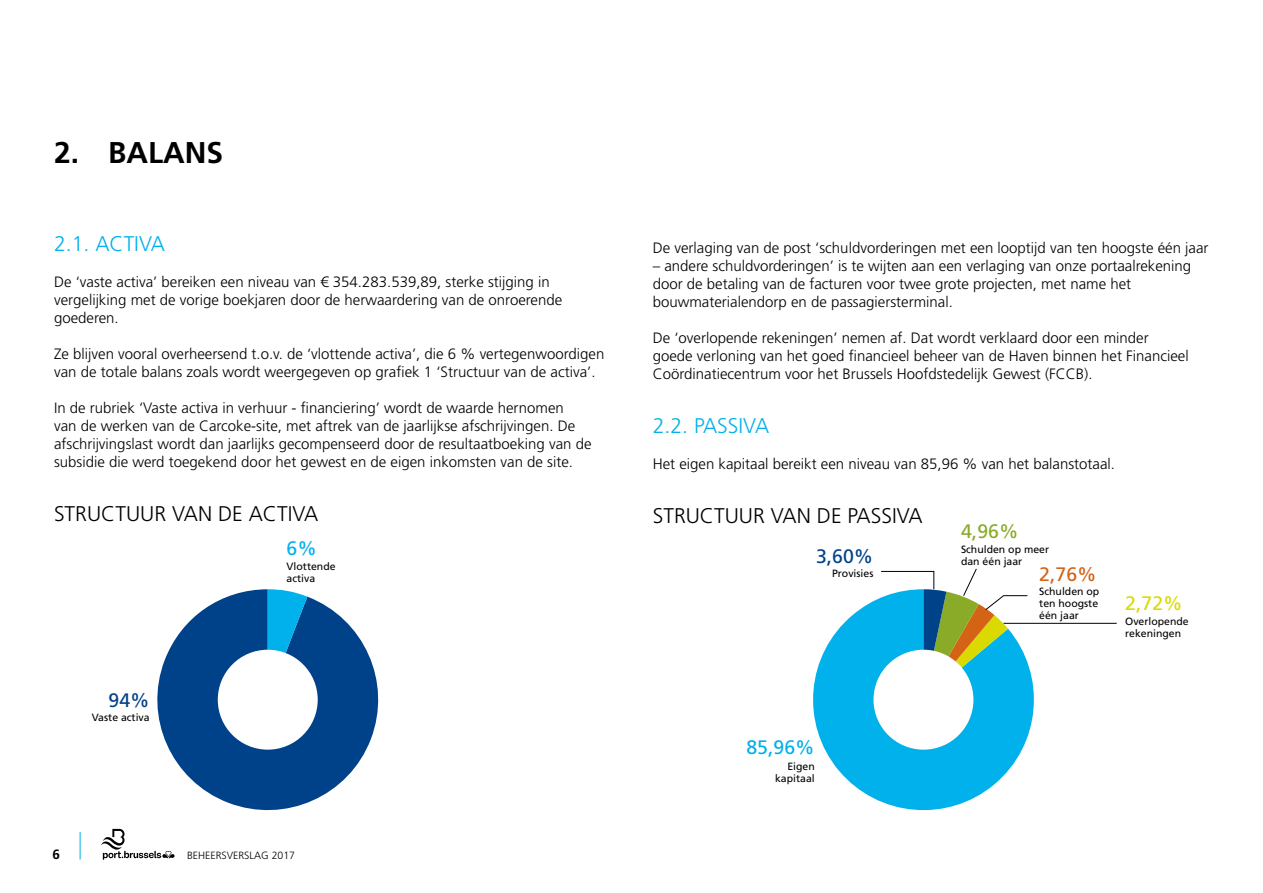
<style>
.page{position:relative;width:1263px;height:893px;background:#fff}
.page>*{position:absolute;margin:0;border:0;box-sizing:border-box;transform-origin:0 0}
.t1{font:700 30px "Frutiger LT Std";color:#000}
.t2{font:300 21.3px "Frutiger LT Std";color:#000}
.t3{font:300 21.3px "Frutiger LT Std";color:#00b1eb}
.t4{font:19.5px "Frutiger LT Std";color:#004289}
.t5{font:19.5px "Frutiger LT Std";color:#00b1eb}
.t6{font:19.5px "Frutiger LT Std";color:#89ab28}
.t7{font:19.5px "Frutiger LT Std";color:#d46316}
.t8{font:19.5px "Frutiger LT Std";color:#dada00}
.t9{font:300 15px/18px "Frutiger LT Std";color:#000}
.t10{font:700 13.5px "Frutiger LT Std";color:#000}
.t11{font:10.5px/12px "Frutiger LT Std";color:#000}
.t12{font:300 10.5px "Frutiger LT Std";color:#000}
</style>
<div class="page">
<svg style="left:101px;top:829px;width:74px;height:31px"></svg>
<svg style="left:80px;top:832px;width:1px;height:27px"></svg>
<svg style="left:157px;top:589px;width:221px;height:221px;fill:#004289"></svg>
<svg style="left:268px;top:589px;width:39px;height:79px;background:#0b95d0"></svg>
<div style="left:218px;top:650px;width:100px;height:100px;background:#fff;border-radius:50%"></div>
<svg style="left:813px;top:598px;width:221px;height:212px;fill:#00b1eb"></svg>
<div style="left:873px;top:650px;width:100px;height:100px;background:#fff;border-radius:50%"></div>
<hr style="left:1003px;top:623px;width:114px;height:1px;background:#000">
<svg style="left:880px;top:568px;width:148px;height:132px"></svg>
<h1 class="t1" style="left:54px;top:135px;width:170px">2. BALANS</h1>
<h2 class="t3" style="left:54px;top:232px;width:112px">2.1. ACTIVA</h2>
<p class="t9" style="left:54px;top:273px;width:510px">De ‘vaste activa’ bereiken een niveau van € 354.283.539,89, sterke stijging in vergelijking met de vorige boekjaren door de herwaardering van de onroerende goederen.</p>
<p class="t9" style="left:54px;top:345px;width:552px">Ze blijven vooral overheersend t.o.v. de ‘vlottende activa’, die 6 % vertegenwoordigen van de totale balans zoals wordt weergegeven op grafiek 1 ‘Structuur van de activa’.</p>
<p class="t9" style="left:54px;top:399px;width:539px">In de rubriek ‘Vaste activa in verhuur - financiering’ wordt de waarde hernomen<br>van de werken van de Carcoke-site, met aftrek van de jaarlijkse afschrijvingen. De afschrijvingslast wordt dan jaarlijks gecompenseerd door de resultaatboeking van de subsidie die werd toegekend door het gewest en de eigen inkomsten van de site.</p>
<h2 class="t2" style="left:54px;top:502px;width:266px">STRUCTUUR VAN DE ACTIVA</h2>
<h3 class="t5" style="left:287px;top:536px;width:32px">6%</h3>
<h3 class="t4" style="left:108px;top:688px;width:43px">94%</h3>
<p class="t11" style="left:92px;top:712px;width:59px">Vaste activa</p>
<p class="t11" style="left:287px;top:560px;width:51px">Vlottende activa</p>
<p class="t10" style="left:53px;top:846px;width:9px">6</p>
<p class="t12" style="left:187px;top:850px;width:109px">BEHEERSVERSLAG 2017</p>
<p class="t9" style="left:653px;top:239px;width:557px">De verlaging van de post ‘schuldvorderingen met een looptijd van ten hoogste één jaar</p>
<p class="t9" style="left:653px;top:257px;width:540px">– andere schuldvorderingen’ is te wijten aan een verlaging van onze portaalrekening door de betaling van de facturen voor twee grote projecten, met name het bouwmaterialendorp en de passagiersterminal.</p>
<p class="t9" style="left:653px;top:329px;width:537px">De ‘overlopende rekeningen’ nemen af. Dat wordt verklaard door een minder goede verloning van het goed financieel beheer van de Haven binnen het Financieel<br>Coördinatiecentrum voor het Brussels Hoofdstedelijk Gewest (FCCB).</p>
<h2 class="t3" style="left:653px;top:413px;width:118px">2.2. PASSIVA</h2>
<p class="t9" style="left:653px;top:455px;width:464px">Het eigen kapitaal bereikt een niveau van 85,96 % van het balanstotaal.</p>
<h2 class="t2" style="left:653px;top:503px;width:271px">STRUCTUUR VAN DE PASSIVA</h2>
<h3 class="t6" style="left:961px;top:520px;width:59px">4,96%</h3>
<h3 class="t4" style="left:816px;top:544px;width:59px">3,60%</h3>
<p class="t11" style="left:832px;top:568px;width:43px">Provisies</p>
<h3 class="t5" style="left:746px;top:736px;width:70px">85,96%</h3>
<p class="t11" style="left:775px;top:760px;width:41px;text-align:right">Eigen kapitaal</p>
<p class="t11" style="left:961px;top:543px;width:90px">Schulden op meer dan één jaar</p>
<p class="t11" style="left:1039px;top:586px;width:62px;text-align:justify">Schulden op ten hoogste één jaar</p>
<h3 class="t7" style="left:1039px;top:562px;width:59px">2,76%</h3>
<h3 class="t8" style="left:1125px;top:592px;width:59px">2,72%</h3>
<p class="t11" style="left:1125px;top:615px;width:65px">Overlopende rekeningen</p>
</div>
